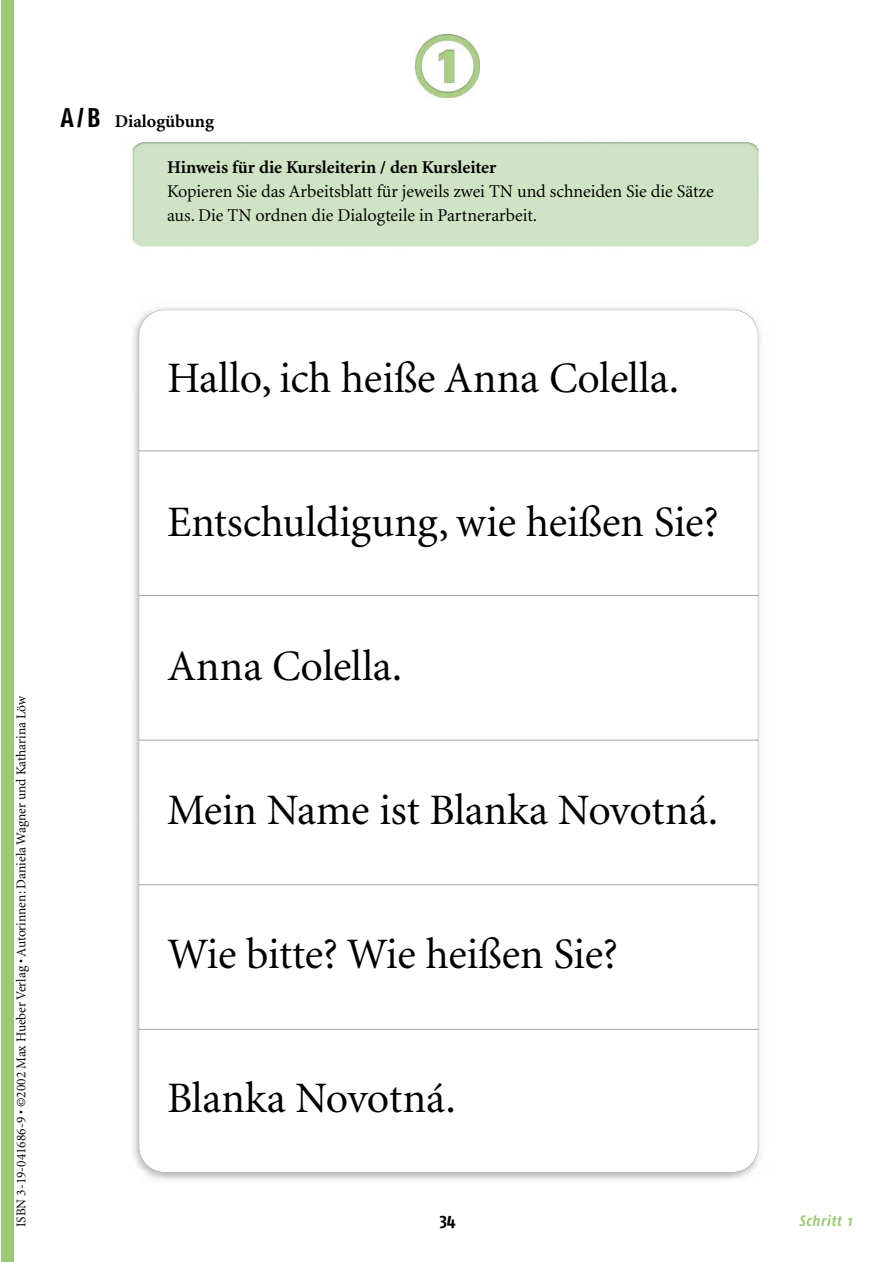
<style>
.page{position:relative;width:893px;height:1262px;background:#fff}
.page>*{position:absolute;margin:0;border:0;box-sizing:border-box;transform-origin:0 0}
.t1{font:43.5px "Minion MM 367 585 11";letter-spacing:-.005em;color:#000}
.t2{font:18px/24px "Minion MM 367 585 11";color:#000}
.t3{font:18px "Minion MM 578 585 11";color:#000}
.t4{font:700 18px "Fago Co";color:#000}
.t5{font:italic 700 15px "Fago Co";letter-spacing:.05em;color:#9eca75}
.t6{font:13.5px "Minion MM 367 585 11";color:#000}
.s1{font-family:"Fago Co Bold Caps";font-size:27px}
</style>
<div class="page">
<img style="left:133px;top:307px;width:628px;height:873px">
<div style="left:139px;top:310px;width:619px;height:862px;background:#fff;border-radius:26px"></div>
<hr style="left:139px;top:450px;width:619px;height:1px;background:#a3a3a3">
<hr style="left:139px;top:595px;width:619px;height:1px;background:#a3a3a3">
<hr style="left:139px;top:740px;width:619px;height:1px;background:#a3a3a3">
<hr style="left:139px;top:884px;width:619px;height:1px;background:#a3a3a3">
<hr style="left:139px;top:1029px;width:619px;height:1px;background:#a3a3a3">
<img style="left:416px;top:34px;width:63px;height:64px">
<div style="left:1px;top:0;width:13px;height:1261px;background:#9eca75"></div>
<div style="left:132px;top:142px;width:627px;height:105px;background:#cfe4c5"></div>
<p class="t3" style="left:61px;top:115px;width:155px"><span class="s1">A/B</span> Dialogübung</p>
<p class="t3" style="left:167px;top:160px;width:331px">Hinweis für die Kursleiterin / den Kursleiter</p>
<p class="t2" style="left:167px;top:180px;width:548px">Kopieren Sie das Arbeitsblatt für jeweils zwei TN und schneiden Sie die Sätze aus. Die TN ordnen die Dialogteile in Partnerarbeit.</p>
<p class="t6" style="left:16px;top:1227px;width:533px;rotate:-90deg">ISBN 3-19-041686-9 • ©2002 Max Hueber Verlag • Autorinnen: Daniela Wagner und Katharina Löw</p>
<p class="t1" style="left:167px;top:360px;width:514px">Hallo, ich heiße Anna Colella.</p>
<p class="t1" style="left:167px;top:504px;width:553px">Entschuldigung, wie heißen Sie?</p>
<p class="t1" style="left:167px;top:648px;width:237px">Anna Colella.</p>
<p class="t1" style="left:167px;top:792px;width:552px">Mein Name ist Blanka Novotná.</p>
<p class="t1" style="left:167px;top:936px;width:452px">Wie bitte? Wie heißen Sie?</p>
<p class="t1" style="left:167px;top:1080px;width:290px">Blanka Novotná.</p>
<p class="t4" style="left:440px;top:1214px;width:17px">34</p>
<p class="t5" style="left:799px;top:1216px;width:54px">Schritt 1</p>
</div>
